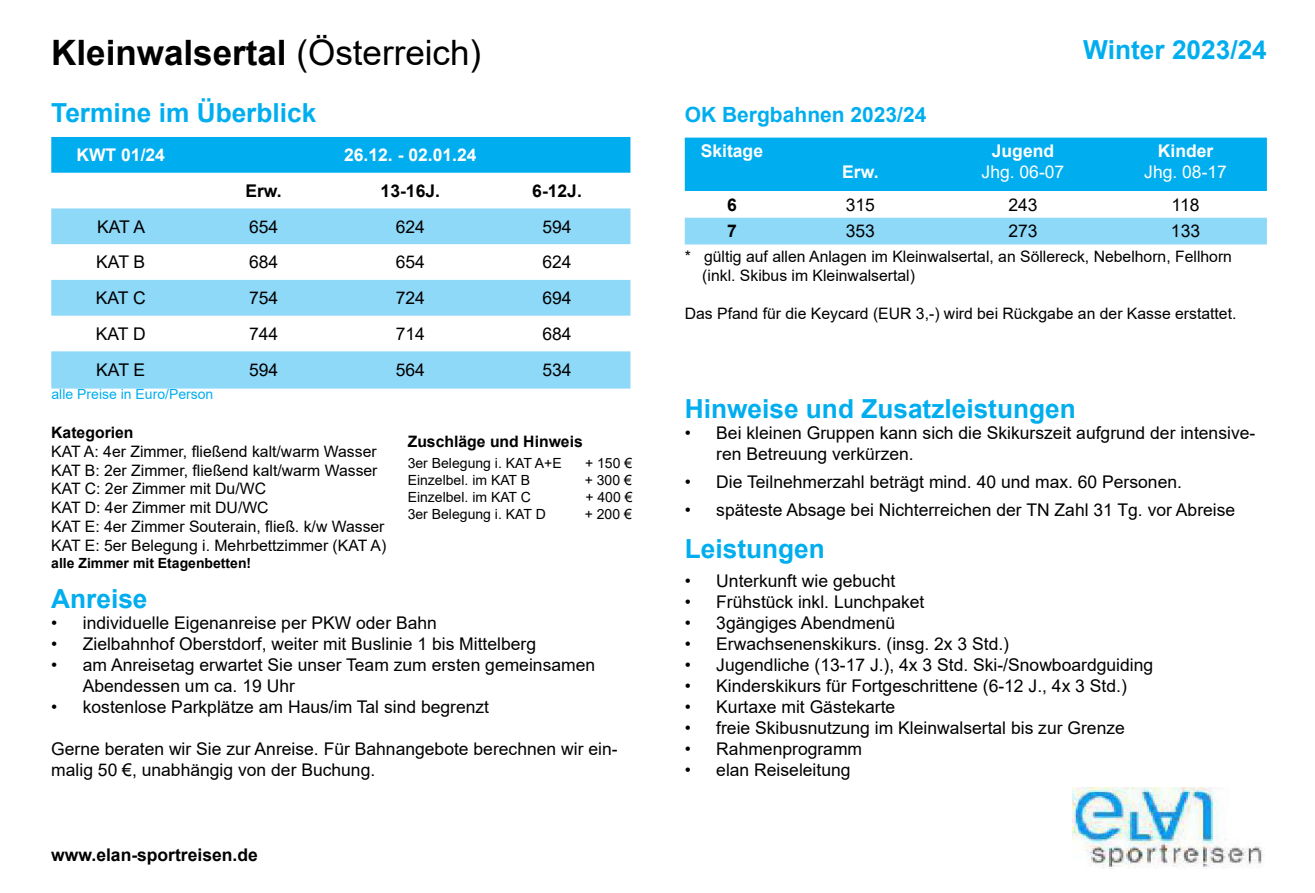
<style>
.page{position:relative;width:1315px;height:893px;background:#fff}
.page>*{position:absolute;margin:0;border:0;box-sizing:border-box;transform-origin:0 0}
.t1{font:700 35px "Arial";color:#000}
.t2{font:700 26.25px "Arial";color:#00aeef}
.t3{font:700 21px "Arial";color:#00aeef}
.t4{font:17.5px/21px "Arial";color:#000}
.t5{font:700 17.5px "Arial";color:#fff}
.t6{font:700 17.5px "Arial";color:#000}
.t7{font:17.5px "Arial";color:#fff}
.t8{font:15.75px/18.9px "Arial";color:#000}
.t9{font:700 15.75px "Arial";color:#000}
.t10{font:14px "Arial";color:#000}
.t11{font:700 14px "Arial";color:#000}
.t12{font:14px "Arial";color:#00aeef}
.s1{font-weight:400}
</style>
<div class="page">
<div style="left:51px;top:137px;width:579px;height:36px;background:#00aeef"></div>
<svg style="left:51px;top:208px;width:579px;height:181px;fill:#8ed8f8"></svg>
<div style="left:685px;top:138px;width:582px;height:53px;background:#00aeef"></div>
<div style="left:685px;top:218px;width:582px;height:26px;background:#8ed8f8"></div>
<img style="left:1073px;top:787px;width:191px;height:81px">
<h1 class="t1" style="left:51px;top:28px;width:431px">Kleinwalsertal <span class="s1">(Österreich)</span></h1>
<h2 class="t2" style="left:51px;top:94px;width:267px">Termine im Überblick</h2>
<p class="t3" style="left:685px;top:100px;width:243px">OK Bergbahnen 2023/24</p>
<p class="t5" style="left:701px;top:139px;width:64px">Skitage</p>
<p class="t5" style="left:842px;top:160px;width:38px">Erw.</p>
<h2 class="t2" style="left:1083px;top:31px;width:185px">Winter 2023/24</h2>
<p class="t5" style="left:992px;top:139px;width:64px">Jugend</p>
<p class="t7" style="left:981px;top:160px;width:84px">Jhg. 06-07</p>
<p class="t5" style="left:1158px;top:139px;width:57px">Kinder</p>
<p class="t7" style="left:1144px;top:160px;width:84px">Jhg. 08-17</p>
<p class="t5" style="left:76px;top:143px;width:90px">KWT 01/24</p>
<p class="t5" style="left:344px;top:143px;width:134px">26.12. - 02.01.24</p>
<p class="t6" style="left:245px;top:178px;width:38px">Erw.</p>
<p class="t6" style="left:381px;top:178px;width:61px">13-16J.</p>
<p class="t6" style="left:532px;top:178px;width:51px">6-12J.</p>
<p class="t4" style="left:97px;top:216px;width:49px">KAT A</p>
<p class="t4" style="left:249px;top:216px;width:31px">654</p>
<p class="t4" style="left:396px;top:216px;width:31px">624</p>
<p class="t4" style="left:542px;top:216px;width:31px">594</p>
<p class="t4" style="left:96px;top:252px;width:50px">KAT B</p>
<p class="t4" style="left:249px;top:252px;width:31px">684</p>
<p class="t4" style="left:396px;top:252px;width:31px">654</p>
<p class="t4" style="left:542px;top:252px;width:31px">624</p>
<p class="t4" style="left:96px;top:287px;width:51px">KAT C</p>
<p class="t4" style="left:249px;top:287px;width:31px">754</p>
<p class="t4" style="left:396px;top:287px;width:31px">724</p>
<p class="t4" style="left:542px;top:287px;width:31px">694</p>
<p class="t4" style="left:96px;top:323px;width:51px">KAT D</p>
<p class="t4" style="left:249px;top:323px;width:31px">744</p>
<p class="t4" style="left:396px;top:323px;width:31px">714</p>
<p class="t4" style="left:542px;top:323px;width:31px">684</p>
<p class="t4" style="left:96px;top:360px;width:50px">KAT E</p>
<p class="t4" style="left:249px;top:360px;width:31px">594</p>
<p class="t4" style="left:396px;top:360px;width:31px">564</p>
<p class="t4" style="left:542px;top:360px;width:31px">534</p>
<p class="t6" style="left:727px;top:192px;width:11px">6</p>
<p class="t4" style="left:846px;top:194px;width:31px">315</p>
<p class="t4" style="left:1008px;top:194px;width:31px">243</p>
<p class="t4" style="left:1171px;top:194px;width:29px">118</p>
<p class="t6" style="left:727px;top:219px;width:11px">7</p>
<p class="t4" style="left:845px;top:221px;width:31px">353</p>
<p class="t4" style="left:1008px;top:221px;width:31px">273</p>
<p class="t4" style="left:1171px;top:221px;width:31px">133</p>
<p class="t8" style="left:702px;top:247px;width:531px;text-indent:-18px">* gültig auf allen Anlagen im Kleinwalsertal, an Söllereck, Nebelhorn, Fellhorn (inkl. Skibus im Kleinwalsertal)</p>
<p class="t8" style="left:685px;top:304px;width:553px">Das Pfand für die Keycard (EUR 3,-) wird bei Rückgabe an der Kasse erstattet.</p>
<p class="t12" style="left:52px;top:384px;width:163px">alle Preise in Euro/Person</p>
<p class="t9" style="left:51px;top:421px;width:84px">Kategorien</p>
<p class="t8" style="left:51px;top:441px;width:336px">KAT A: 4er Zimmer, fließend kalt/warm Wasser KAT B: 2er Zimmer, fließend kalt/warm Wasser KAT C: 2er Zimmer mit Du/WC<br>KAT D: 4er Zimmer mit DU/WC<br>KAT E: 4er Zimmer Souterain, fließ. k/w Wasser KAT E: 5er Belegung i. Mehrbettzimmer (KAT A)</p>
<p class="t11" style="left:51px;top:553px;width:201px">alle Zimmer mit Etagenbetten!</p>
<p class="t9" style="left:408px;top:431px;width:177px">Zuschläge und Hinweis</p>
<p class="t10" style="left:408px;top:454px;width:155px">3er Belegung i. KAT A+E</p>
<p class="t10" style="left:585px;top:454px;width:49px">+ 150 €</p>
<p class="t10" style="left:408px;top:470px;width:124px">Einzelbel. im KAT B</p>
<p class="t10" style="left:585px;top:470px;width:49px">+ 300 €</p>
<p class="t10" style="left:408px;top:487px;width:125px">Einzelbel. im KAT C</p>
<p class="t10" style="left:585px;top:487px;width:49px">+ 400 €</p>
<p class="t10" style="left:408px;top:504px;width:140px">3er Belegung i. KAT D</p>
<p class="t10" style="left:585px;top:504px;width:49px">+ 200 €</p>
<h2 class="t2" style="left:51px;top:580px;width:98px">Anreise</h2>
<p class="t4" style="left:51px;top:612px;width:387px">• individuelle Eigenanreise per PKW oder Bahn</p>
<p class="t4" style="left:51px;top:633px;width:486px">• Zielbahnhof Oberstdorf, weiter mit Buslinie 1 bis Mittelberg</p>
<p class="t4" style="left:83px;top:654px;width:514px;text-indent:-31px">• am Anreisetag erwartet Sie unser Team zum ersten gemeinsamen<br>Abendessen um ca. 19 Uhr</p>
<p class="t4" style="left:51px;top:696px;width:439px">• kostenlose Parkplätze am Haus/im Tal sind begrenzt</p>
<p class="t4" style="left:51px;top:738px;width:568px">Gerne beraten wir Sie zur Anreise. Für Bahnangebote berechnen wir ein&shy;malig 50 €, unabhängig von der Buchung.</p>
<p class="t6" style="left:51px;top:843px;width:208px">www.elan-sportreisen.de</p>
<h2 class="t2" style="left:685px;top:390px;width:392px">Hinweise und Zusatzleistungen</h2>
<p class="t4" style="left:716px;top:422px;width:540px;text-indent:-32px">• Bei kleinen Gruppen kann sich die Skikurszeit aufgrund der intensive&shy;ren Betreuung verkürzen.</p>
<p class="t4" style="left:685px;top:471px;width:499px">• Die Teilnehmerzahl beträgt mind. 40 und max. 60 Personen.</p>
<p class="t4" style="left:685px;top:499px;width:552px">• späteste Absage bei Nichterreichen der TN Zahl 31 Tg. vor Abreise</p>
<h2 class="t2" style="left:685px;top:530px;width:142px">Leistungen</h2>
<p class="t4" style="left:685px;top:570px;width:212px">• Unterkunft wie gebucht</p>
<p class="t4" style="left:685px;top:591px;width:241px">• Frühstück inkl. Lunchpaket</p>
<p class="t4" style="left:685px;top:612px;width:212px">• 3gängiges Abendmenü</p>
<p class="t4" style="left:685px;top:633px;width:326px">• Erwachsenenskikurs. (insg. 2x 3 Std.)</p>
<p class="t4" style="left:685px;top:654px;width:470px">• Jugendliche (13-17 J.), 4x 3 Std. Ski-/Snowboardguiding</p>
<p class="t4" style="left:685px;top:675px;width:443px">• Kinderskikurs für Fortgeschrittene (6-12 J., 4x 3 Std.)</p>
<p class="t4" style="left:685px;top:696px;width:212px">• Kurtaxe mit Gästekarte</p>
<p class="t4" style="left:685px;top:717px;width:441px">• freie Skibusnutzung im Kleinwalsertal bis zur Grenze</p>
<p class="t4" style="left:685px;top:738px;width:179px">• Rahmenprogramm</p>
<p class="t4" style="left:685px;top:759px;width:167px">• elan Reiseleitung</p>
</div>
